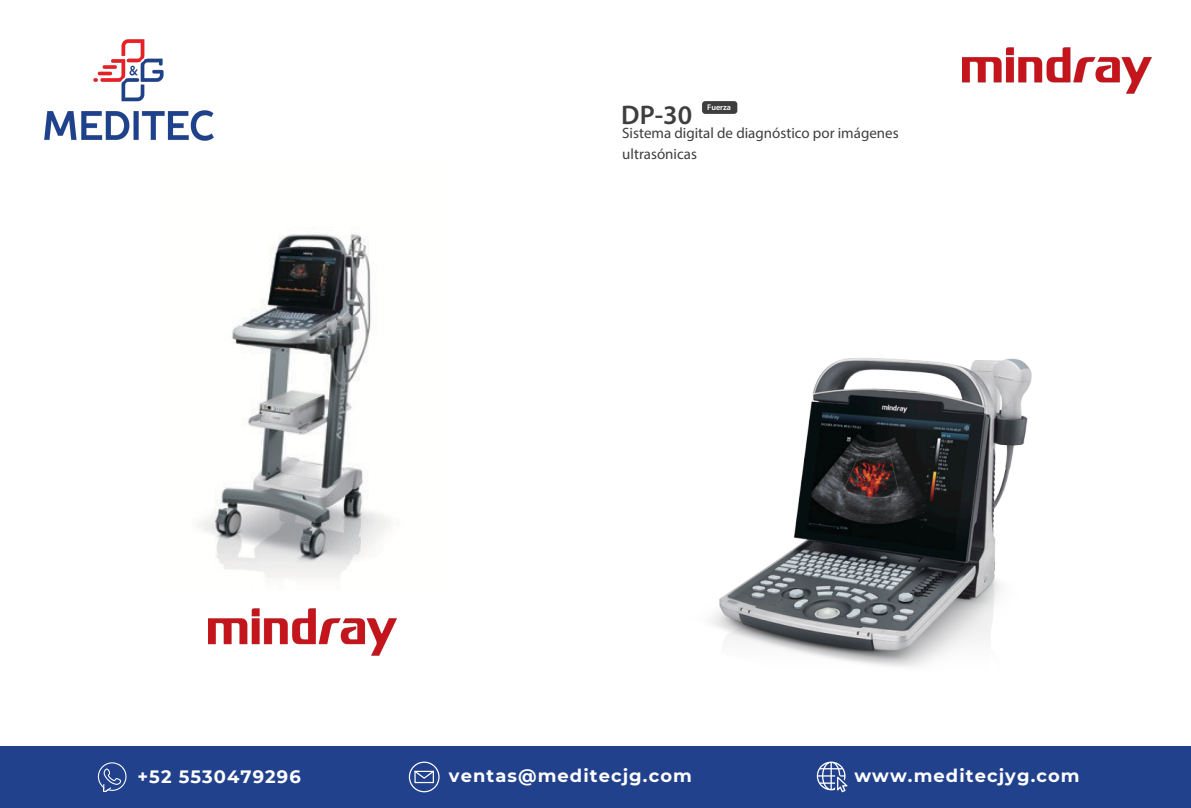
<style>
.page{position:relative;width:1191px;height:808px;background:#fff}
.page>*{position:absolute;margin:0;border:0;box-sizing:border-box;transform-origin:0 0}
.t1{font:600 27px "Myriad Pro";color:#3f3e3f}
.t2{font:700 17.9px "Montserrat";letter-spacing:.06em;color:#fff}
.t3{font:15px/20.2px "Myriad Pro";color:#3f3e3f}
.t4{font:600 8.2px "Myriad Pro";color:#fff}
</style>
<div class="page">
<img style="left:963px;top:47px;width:188px;height:47px">
<img style="left:711px;top:358px;width:321px;height:309px">
<img style="left:197px;top:234px;width:194px;height:345px">
<div style="left:702px;top:101px;width:35px;height:13px;background:#3f3e3f;border-radius:3px"></div>
<div style="left:0;top:746px;width:1191px;height:62px;background:#22418d"></div>
<svg style="left:817px;top:761px;width:31px;height:31px"></svg>
<svg style="left:409px;top:761px;width:31px;height:31px"></svg>
<svg style="left:97px;top:762px;width:30px;height:29px"></svg>
<img style="left:44px;top:39px;width:170px;height:102px">
<img style="left:209px;top:609px;width:188px;height:46px">
<h2 class="t4" style="left:707px;top:103px;width:25px">Fuerza</h2>
<p class="t1" style="left:621px;top:104px;width:72px">DP-30</p>
<p class="t3" style="left:622px;top:124px;width:278px">Sistema digital de diagnóstico por imágenes ultrasónicas</p>
<p class="t2" style="left:138px;top:765px;width:165px">+52 5530479296</p>
<h4 class="t2" style="left:449px;top:765px;width:244px">ventas@meditecjg.com</h4>
<p class="t2" style="left:854px;top:765px;width:227px">www.meditecjyg.com</p>
</div>
